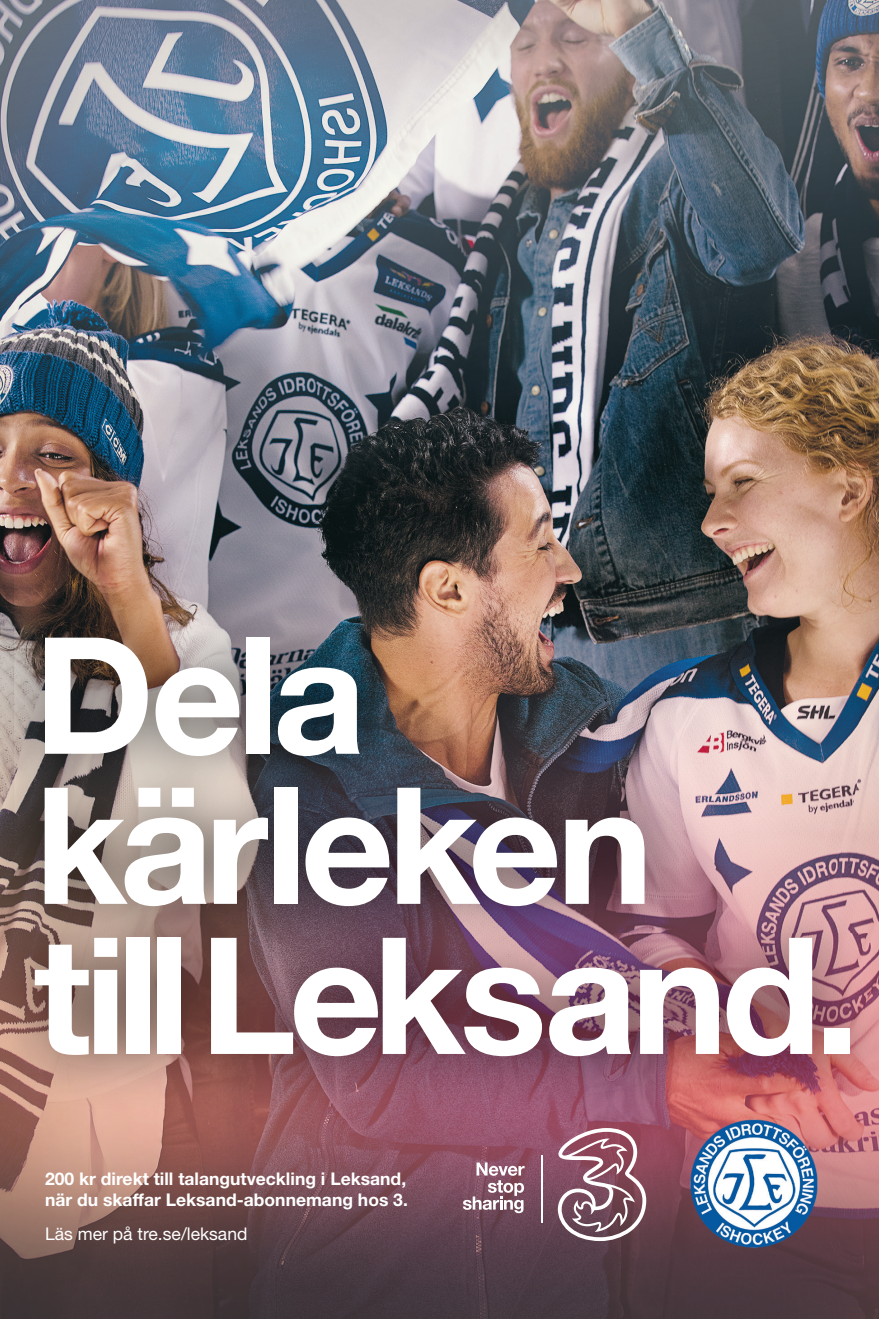
<style>
.page{position:relative;width:879px;height:1319px;background:#fff}
.page>*{position:absolute;margin:0;border:0;box-sizing:border-box;transform-origin:0 0}
.t1{font:700 162.5px/150px "Helvetica Neue LT Std";letter-spacing:-.04em;color:#fff}
.t2{font:700 17.5px/21.2px "Helvetica Neue LT Std";color:#fff}
.t3{font:17.5px "Helvetica Neue LT Std";color:#fff}
</style>
<div class="page">
<img style="left:0;top:0;width:879px;height:1318px">
<img style="left:0;top:584px;width:879px;height:524px">
<hr style="left:541px;top:1155px;width:2px;height:67px;background:#fff">
<svg style="left:558px;top:1127px;width:88px;height:113px"></svg>
<svg style="left:463px;top:1162px;width:61px;height:50px"></svg>
<img style="left:669px;top:1114px;width:169px;height:137px">
<h1 class="t1" style="left:34px;top:617px;width:827px">Dela kärleken<br>till Leksand.</h1>
<p class="t2" style="left:45px;top:1167px;width:364px">200 kr direkt till talangutveckling i Leksand, när du skaffar Leksand-abonnemang hos 3.</p>
<p class="t3" style="left:45px;top:1222px;width:204px">Läs mer på tre.se/leksand</p>
</div>
